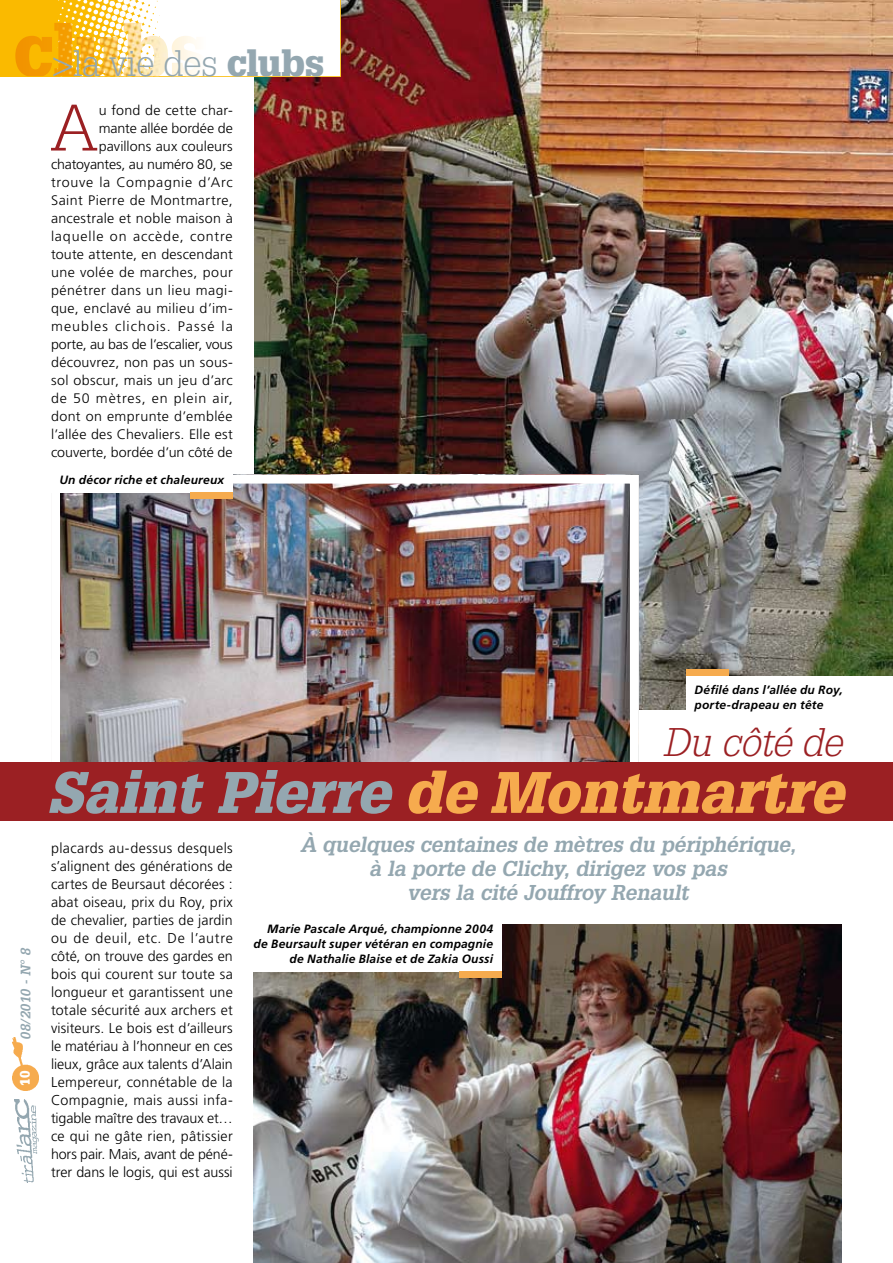
<style>
.page{position:relative;width:893px;height:1263px;background:#fff}
.page>*{position:absolute;margin:0;border:0;box-sizing:border-box;transform-origin:0 0}
.t1{font:300 64.05px "Glypha";color:#9b2023}
.t2{font:italic 900 57px "Glypha";color:#f6ab4e}
.t3{font:italic 300 39px "Glypha";letter-spacing:-.01em;color:#9b2023}
.t4{font:300 36px "Glypha";color:#94a7b0}
.t5{font:italic 700 21px/24px "Glypha";letter-spacing:-.015em;color:#94a7b0;text-align:center}
.t6{font:300 14.25px/18px "Frutiger";letter-spacing:-.005em;color:#000;text-align:justify}
.t7{font:300 13.8px/18px "Frutiger";letter-spacing:.02em;color:#000;text-align:right}
.t8{font:italic 700 13.5px "Glypha";color:#94a7b0}
.t9{font:900 13.5px "Glypha";color:#fff}
.t10{font:italic 700 12px/15px "Frutiger";letter-spacing:.015em;color:#000;text-align:right}
.s1{font-weight:900}
.s2{color:#94a7b0}
</style>
<div class="page">
<img style="left:254px;top:0;width:639px;height:710px">
<img style="left:51px;top:475px;width:588px;height:288px">
<img style="left:253px;top:925px;width:589px;height:338px">
<div style="left:46px;top:473px;width:187px;height:19px;background:#fff"></div>
<div style="left:190px;top:492px;width:43px;height:6px;background:#f6ab4e"></div>
<div style="left:251px;top:921px;width:251px;height:50px;background:#fff"></div>
<div style="left:459px;top:971px;width:43px;height:7px;background:#f6ab4e"></div>
<div style="left:686px;top:676px;width:207px;height:36px;background:#fff"></div>
<div style="left:686px;top:669px;width:43px;height:7px;background:#f6ab4e"></div>
<img style="left:13px;top:1037px;width:26px;height:53px">
<img style="left:15px;top:1099px;width:23px;height:83px">
<div style="left:0;top:0;width:340px;height:76px;background:#faba00"></div>
<img style="left:58px;top:0;width:282px;height:76px">
<svg style="left:15px;top:23px;width:42px;height:53px"></svg>
<img style="left:57px;top:23px;width:18px;height:53px">
<img style="left:77px;top:37px;width:44px;height:39px">
<img style="left:124px;top:23px;width:44px;height:53px">
<img style="left:172px;top:36px;width:34px;height:40px">
<div style="left:0;top:763px;width:893px;height:58px;background:#9b2023"></div>
<h3 class="t4" style="left:52px;top:43px;width:274px">&gt;la vie des <span class="s1">clubs</span></h3>
<p class="t7" style="left:51px;top:101px;width:183px">u fond de cette char-<br>mante allée bordée de pavillons aux couleurs chatoyantes, au numéro 80, se trouve la Compagnie d’Arc<br>Saint Pierre de Montmartre, ancestrale et noble maison à laquelle on accède, contre toute attente, en descendant une volée de marches, pour pénétrer dans un lieu magi&shy;que, enclavé au milieu d’im&shy;meubles clichois. Passé la porte, au bas de l’escalier, vous découvrez, non pas un sous&shy;sol obscur, mais un jeu d’arc de 50 mètres, en plein air, dont on emprunte d’emblée l’allée des Chevaliers. Elle est couverte, bordée d’un côté de</p>
<h1 class="t1" style="left:50px;top:92px;width:49px">A</h1>
<p class="t10" style="left:59px;top:472px;width:166px">Un décor riche et chaleureux</p>
<p class="t8" style="left:17px;top:1040px;width:94px;rotate:-90deg">08/2010 - N° 8</p>
<p class="t9" style="left:17px;top:1085px;width:17px;rotate:-90deg">10</p>
<p class="t10" style="left:694px;top:682px;width:150px;text-align:left">Défilé dans l’allée du Roy, porte-drapeau en tête</p>
<h3 class="t3" style="left:663px;top:720px;width:181px">Du côté de</h3>
<h2 class="t2" style="left:48px;top:758px;width:796px"><span class="s2">Saint Pierre</span> de Montmartre</h2>
<p class="t6" style="left:51px;top:839px;width:183px">placards au-dessus desquels s’alignent des générations de cartes de Beursaut décorées : abat oiseau, prix du Roy, prix de chevalier, parties de jardin ou de deuil, etc. De l’autre côté, on trouve des gardes en bois qui courent sur toute sa longueur et garantissent une totale sécurité aux archers et visiteurs. Le bois est d’ailleurs le matériau à l’honneur en ces lieux, grâce aux talents d’Alain Lempereur, connétable de la Compagnie, mais aussi infa&shy;tigable maître des travaux et… ce qui ne gâte rien, pâtissier hors pair. Mais, avant de péné&shy;trer dans le logis, qui est aussi</p>
<h3 class="t5" style="left:300px;top:832px;width:497px">À quelques centaines de mètres du périphérique, à la porte de Clichy, dirigez vos pas<br>vers la cité Jouffroy renault</h3>
<p class="t10" style="left:254px;top:921px;width:241px">Marie Pascale Arqué, championne 2004 de Beursault super vétéran en compagnie de Nathalie Blaise et de Zakia Oussi</p>
</div>
